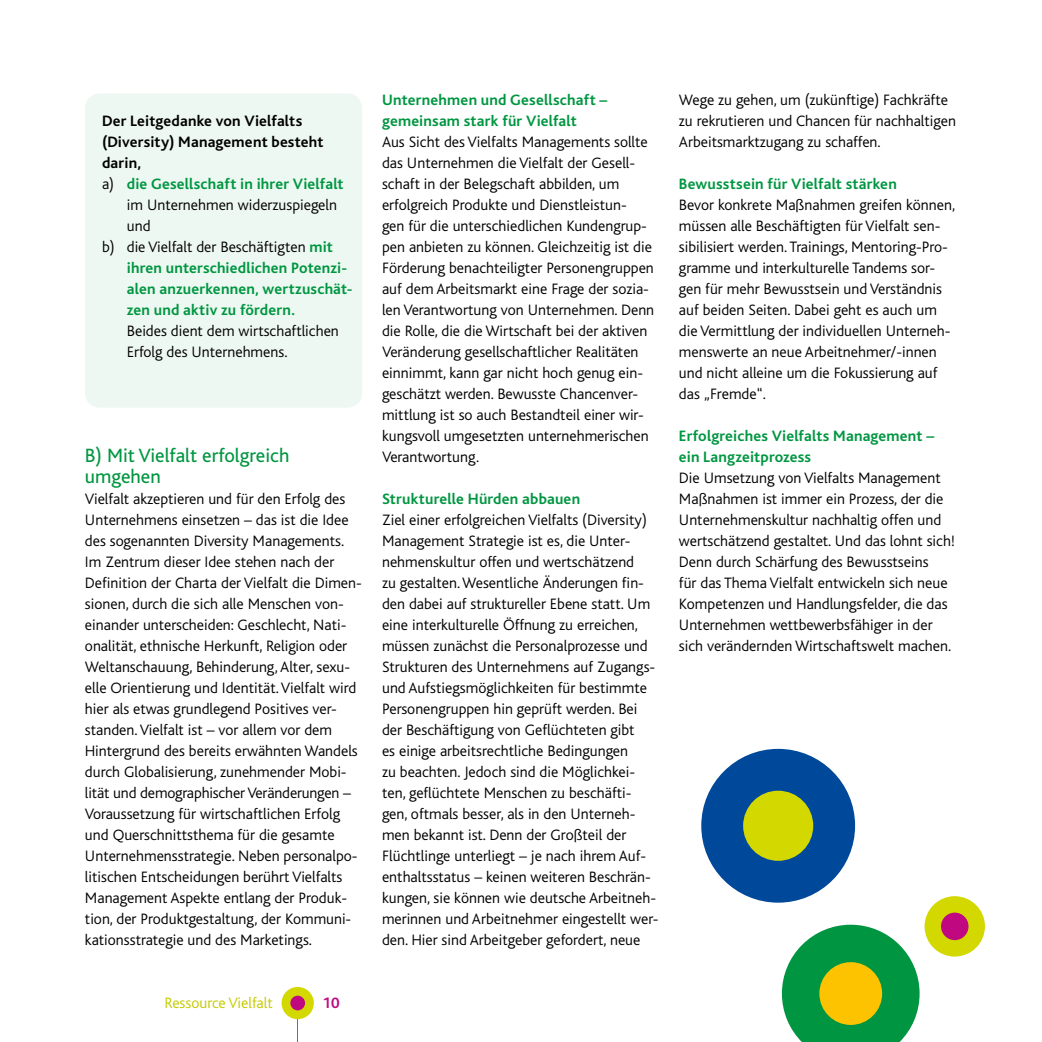
<style>
.page{position:relative;width:1042px;height:1042px;background:#fff}
.page>*{position:absolute;margin:0;border:0;box-sizing:border-box;transform-origin:0 0}
.t1{font:20.12px/21px "Bliss";color:#009641}
.t2{font:300 15.75px/21px "Bliss";color:#000}
.t3{font:700 15.75px/21px "Bliss";letter-spacing:.015em;color:#009641}
.t4{font:700 15.75px/21px "Bliss";letter-spacing:.01em;color:#000}
.t5{font:300 15.75px "Bliss";color:#c5ca00}
.t6{font:700 15.75px "Bliss";color:#c00880}
.s1{font-weight:700;color:#009641}
.s2{font-weight:300;color:#000}
</style>
<div class="page">
<hr style="left:297px;top:995px;width:1px;height:47px;background:#c00880">
<div style="left:282px;top:987px;width:32px;height:32px;background:#d3d800;border-radius:50%"></div>
<div style="left:290px;top:995px;width:15px;height:15px;background:#c00880;border-radius:50%"></div>
<div style="left:85px;top:93px;width:277px;height:315px;background:#eef8f2;border-radius:15px"></div>
<svg style="left:782px;top:924px;width:137px;height:118px"></svg>
<div style="left:819px;top:962px;width:63px;height:63px;background:#fdc300;border-radius:50%"></div>
<div style="left:924px;top:896px;width:61px;height:60px;background:#d3d800;border-radius:50%"></div>
<div style="left:941px;top:912px;width:27px;height:28px;background:#c00880;border-radius:50%"></div>
<div style="left:701px;top:749px;width:154px;height:153px;background:#00489a;border-radius:50%"></div>
<div style="left:743px;top:791px;width:70px;height:70px;background:#d3d800;border-radius:50%"></div>
<p class="t4" style="left:102px;top:111px;width:223px">Der Leitgedanke von Vielfalts (Diversity) Management besteht darin,</p>
<p class="t2" style="left:127px;top:174px;width:218px;text-indent:-25px">a) <span class="s1">die Gesellschaft in ihrer Vielfalt </span>im Unternehmen widerzuspiegeln und</p>
<p class="t3" style="left:127px;top:237px;width:227px;text-indent:-25px"><span class="s2">b) die Vielfalt der Beschäftigten</span> mit ihren unterschiedlichen Potenzi&shy;alen anzuerkennen, wertzuschät&shy;zen und aktiv zu fördern.<br><span class="s2">Beides dient dem wirtschaftlichen<br>Erfolg des Unternehmens.</span></p>
<h2 class="t1" style="left:85px;top:445px;width:206px">B) Mit Vielfalt erfolgreich umgehen</h2>
<p class="t2" style="left:85px;top:489px;width:278px">Vielfalt akzeptieren und für den Erfolg des Unternehmens einsetzen – das ist die Idee des sogenannten Diversity Managements.<br>Im Zentrum dieser Idee stehen nach der Definition der Charta der Vielfalt die Dimen&shy;sionen, durch die sich alle Menschen von&shy;einander unterscheiden: Geschlecht, Nati&shy;onalität, ethnische Herkunft, Religion oder Weltanschauung, Behinderung, Alter, sexu&shy;elle Orientierung und Identität. Vielfalt wird hier als etwas grundlegend Positives ver&shy;standen. Vielfalt ist – vor allem vor dem Hintergrund des bereits erwähnten Wandels durch Globalisierung, zunehmender Mobi&shy;lität und demographischer Veränderungen – Voraussetzung für wirtschaftlichen Erfolg und Querschnittsthema für die gesamte Unternehmensstrategie. Neben personalpo&shy;litischen Entscheidungen berührt Vielfalts Management Aspekte entlang der Produk&shy;tion, der Produktgestaltung, der Kommuni&shy;kationsstrategie und des Marketings.</p>
<p class="t5" style="left:164px;top:995px;width:110px">Ressource Vielfalt</p>
<p class="t6" style="left:322px;top:995px;width:19px">10</p>
<p class="t3" style="left:382px;top:90px;width:227px">Unternehmen und Gesellschaft – gemeinsam stark für Vielfalt</p>
<p class="t2" style="left:382px;top:132px;width:274px">Aus Sicht des Vielfalts Managements sollte das Unternehmen die Vielfalt der Gesell&shy;schaft in der Belegschaft abbilden, um erfolgreich Produkte und Dienstleistun-<br>gen für die unterschiedlichen Kundengrup&shy;pen anbieten zu können. Gleichzeitig ist die Förderung benachteiligter Personengruppen auf dem Arbeitsmarkt eine Frage der sozia&shy;len Verantwortung von Unternehmen. Denn die Rolle, die die Wirtschaft bei der aktiven Veränderung gesellschaftlicher Realitäten einnimmt, kann gar nicht hoch genug ein&shy;geschätzt werden. Bewusste Chancenver&shy;mittlung ist so auch Bestandteil einer wir&shy;kungsvoll umgesetzten unternehmerischen Verantwortung.</p>
<p class="t3" style="left:382px;top:488px;width:200px">Strukturelle Hürden abbauen</p>
<p class="t2" style="left:382px;top:509px;width:278px">Ziel einer erfolgreichen Vielfalts (Diversity)<br>Management Strategie ist es, die Unter&shy;nehmenskultur offen und wertschätzend<br>zu gestalten. Wesentliche Änderungen fin&shy;den dabei auf struktureller Ebene statt. Um eine interkulturelle Öffnung zu erreichen, müssen zunächst die Personalprozesse und Strukturen des Unternehmens auf Zugangs&shy;und Aufstiegsmöglichkeiten für bestimmte Personengruppen hin geprüft werden. Bei der Beschäftigung von Geflüchteten gibt<br>es einige arbeitsrechtliche Bedingungen<br>zu beachten. Jedoch sind die Möglichkei&shy;ten, geflüchtete Menschen zu beschäfti&shy;gen, oftmals besser, als in den Unterneh&shy;men bekannt ist. Denn der Großteil der Flüchtlinge unterliegt – je nach ihrem Auf&shy;enthaltsstatus – keinen weiteren Beschrän&shy;kungen, sie können wie deutsche Arbeitneh&shy;merinnen und Arbeitnehmer eingestellt wer&shy;den. Hier sind Arbeitgeber gefordert, neue</p>
<p class="t2" style="left:679px;top:89px;width:278px">Wege zu gehen, um (zukünftige) Fachkräfte zu rekrutieren und Chancen für nachhaltigen<br>Arbeitsmarktzugang zu schaffen.</p>
<p class="t3" style="left:679px;top:173px;width:219px">Bewusstsein für Vielfalt stärken</p>
<p class="t2" style="left:679px;top:194px;width:278px">Bevor konkrete Maßnahmen greifen können, müssen alle Beschäftigten für Vielfalt sen&shy;sibilisiert werden. Trainings, Mentoring-Pro&shy;gramme und interkulturelle Tandems sor&shy;gen für mehr Bewusstsein und Verständnis auf beiden Seiten. Dabei geht es auch um die Vermittlung der individuellen Unterneh&shy;menswerte an neue Arbeitnehmer/-innen und nicht alleine um die Fokussierung auf das „Fremde“.</p>
<p class="t3" style="left:679px;top:425px;width:257px">Erfolgreiches Vielfalts Management – ein Langzeitprozess</p>
<p class="t2" style="left:679px;top:467px;width:278px">Die Umsetzung von Vielfalts Management Maßnahmen ist immer ein Prozess, der die Unternehmenskultur nachhaltig offen und wertschätzend gestaltet. Und das lohnt sich!<br>Denn durch Schärfung des Bewusstseins<br>für das Thema Vielfalt entwickeln sich neue Kompetenzen und Handlungsfelder, die das Unternehmen wettbewerbsfähiger in der sich verändernden Wirtschaftswelt machen.</p>
</div>
